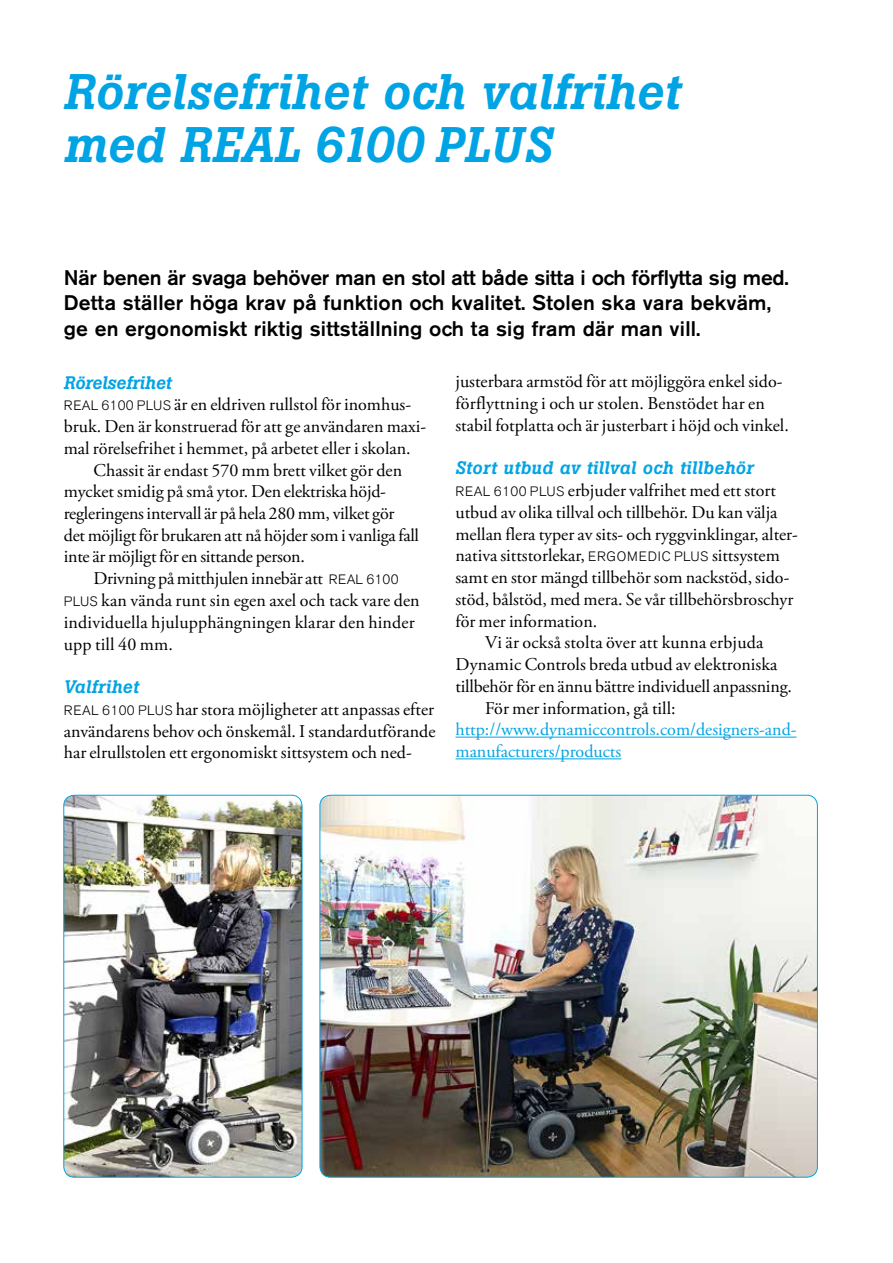
<style>
.page{position:relative;width:893px;height:1263px;background:#fff}
.page>*{position:absolute;margin:0;border:0;box-sizing:border-box;transform-origin:0 0}
.t1{font:italic 500 49.5px/52.5px "Boton";letter-spacing:.01em;color:#00a4e4}
.t2{font:500 21px/25.5px "Akzidenz Grotesk BE";letter-spacing:.01em;color:#000}
.t3{font:18px/21.8px "Adobe Garamond Pro";color:#000;text-align:justify}
.t4{font:18px/21.8px "Adobe Garamond Pro";color:#00a4e4}
.t5{font:italic 500 18px "Boton";letter-spacing:.02em;color:#00a4e4}
.t6{font:italic 500 18px "Boton";color:#00a4e4}
.s1{font-family:"Akzidenz Grotesk BE";font-weight:300;font-size:13.5px}
</style>
<div class="page">
<hr style="left:455px;top:737px;width:342px;height:1px;background:#00a4e4">
<hr style="left:455px;top:758px;width:166px;height:1px;background:#00a4e4">
<img style="left:320px;top:795px;width:497px;height:382px">
<img style="left:64px;top:795px;width:238px;height:382px">
<div style="left:63px;top:795px;width:239px;height:382px;border:1px solid #00a4e4;border-radius:11px"></div>
<h1 class="t1" style="left:64px;top:66px;width:618px">Rörelsefrihet och valfrihet med REAL 6100 PLUS</h1>
<p class="t2" style="left:64px;top:264px;width:727px">När benen är svaga behöver man en stol att både sitta i och förflytta sig med.<br>Detta ställer höga krav på funktion och kvalitet. Stolen ska vara bekväm, ge en ergonomiskt riktig sittställning och ta sig fram där man vill.</p>
<p class="t6" style="left:64px;top:372px;width:109px">Rörelsefrihet</p>
<p class="t3" style="left:64px;top:394px;width:349px"><span class="s1">REAL 6100 PLUS</span> är en eldriven rullstol för inomhus-</p>
<p class="t3" style="left:64px;top:416px;width:364px">bruk. Den är konstruerad för att ge användaren maxi-</p>
<p class="t3" style="left:64px;top:438px;width:348px">mal rörelsefrihet i hemmet, på arbetet eller i skolan.</p>
<p class="t3" style="left:94px;top:460px;width:310px">Chassit är endast 570 mm brett vilket gör den</p>
<p class="t3" style="left:64px;top:481px;width:324px">mycket smidig på små ytor. Den elektriska höjd-</p>
<p class="t3" style="left:64px;top:503px;width:332px">regleringens intervall är på hela 280 mm, vilket gör</p>
<p class="t3" style="left:64px;top:525px;width:357px">det möjligt för brukaren att nå höjder som i vanliga fall</p>
<p class="t3" style="left:64px;top:546px;width:243px">inte är möjligt för en sittande person.</p>
<p class="t3" style="left:94px;top:568px;width:307px">Drivning på mitthjulen innebär att <span class="s1">REAL 6100</span></p>
<p class="t3" style="left:64px;top:590px;width:357px"><span class="s1">PLUS</span> kan vända runt sin egen axel och tack vare den</p>
<p class="t3" style="left:64px;top:612px;width:353px">individuella hjulupphängningen klarar den hinder</p>
<p class="t3" style="left:64px;top:634px;width:111px">upp till 40 mm.</p>
<p class="t5" style="left:64px;top:676px;width:76px">Valfrihet</p>
<p class="t3" style="left:64px;top:699px;width:373px"><span class="s1">REAL 6100 PLUS</span> har stora möjligheter att anpassas efter användarens behov och önskemål. I standardutförande har elrullstolen ett ergonomiskt sittsystem och ned-</p>
<p class="t3" style="left:455px;top:371px;width:335px;text-align:left">justerbara armstöd för att möjliggöra enkel sido&shy;förflyttning i och ur stolen. Benstödet har en stabil fotplatta och är justerbart i höjd och vinkel.</p>
<p class="t5" style="left:455px;top:457px;width:300px">Stort utbud av tillval och tillbehör</p>
<p class="t3" style="left:455px;top:480px;width:322px"><span class="s1">REAL 6100 PLUS</span> erbjuder valfrihet med ett stort</p>
<p class="t3" style="left:455px;top:502px;width:324px">utbud av olika tillval och tillbehör. Du kan välja</p>
<p class="t3" style="left:455px;top:524px;width:344px">mellan flera typer av sits- och ryggvinklingar, alter-</p>
<p class="t3" style="left:455px;top:545px;width:326px">nativa sittstorlekar, <span class="s1">ERGOMEDIC PLUS</span> sittsystem</p>
<p class="t3" style="left:455px;top:567px;width:335px">samt en stor mängd tillbehör som nackstöd, sido-</p>
<p class="t3" style="left:455px;top:589px;width:339px">stöd, bålstöd, med mera. Se vår tillbehörsbroschyr</p>
<p class="t3" style="left:455px;top:611px;width:143px">för mer information.</p>
<p class="t3" style="left:485px;top:632px;width:280px">Vi är också stolta över att kunna erbjuda</p>
<p class="t3" style="left:455px;top:654px;width:323px">Dynamic Controls breda utbud av elektroniska</p>
<p class="t3" style="left:455px;top:676px;width:338px">tillbehör för en ännu bättre individuell anpassning.</p>
<p class="t3" style="left:485px;top:697px;width:192px">För mer information, gå till:</p>
<p class="t4" style="left:455px;top:719px;width:343px">http://www.dynamiccontrols.com/designers-and&shy;manufacturers/products</p>
</div>
